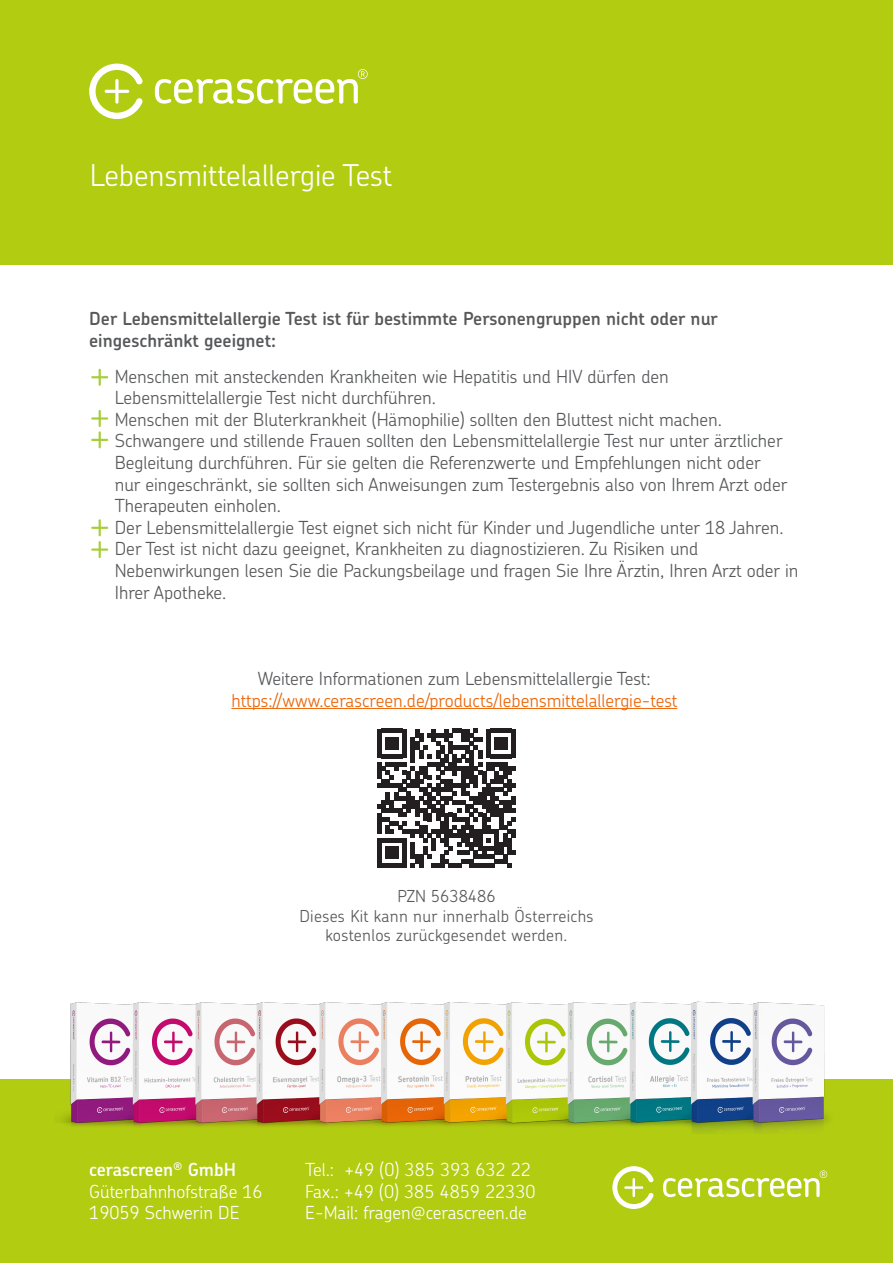
<style>
.page{position:relative;width:893px;height:1263px;background:#fff}
.page>*{position:absolute;margin:0;border:0;box-sizing:border-box;transform-origin:0 0}
.t1{font:300 30px "Chevin Std";color:#fff}
.t2{font:300 18px/21.6px "Chevin Std";color:#57585a}
.t3{font:300 18px "Chevin Std";color:#fff}
.t4{font:600 18px/21.6px "Chevin Std";color:#57585a}
.t5{font:300 18px "Chevin Std";color:#ec6608}
.t6{font:600 18px "Chevin Std";color:#fff}
.t7{font:300 16.5px "Chevin Std";letter-spacing:.02em;color:#57585a}
.t8{font:300 16.5px "Chevin Std";color:#57585a}
</style>
<div class="page">
<div style="left:0;top:0;width:893px;height:265px;background:#b1cc11"></div>
<svg style="left:89px;top:64px;width:54px;height:55px"></svg>
<svg style="left:155px;top:69px;width:213px;height:35px"></svg>
<div style="left:0;top:1079px;width:893px;height:184px;background:#b1cc11"></div>
<hr style="left:231px;top:708px;width:446px;height:1px;background:#ec6608">
<img style="left:55px;top:1001px;width:783px;height:132px">
<svg style="left:377px;top:729px;width:139px;height:138px"></svg>
<svg style="left:612px;top:1166px;width:42px;height:43px"></svg>
<svg style="left:663px;top:1170px;width:164px;height:27px"></svg>
<svg style="left:91px;top:369px;width:17px;height:17px"></svg>
<svg style="left:91px;top:410px;width:17px;height:38px"></svg>
<svg style="left:91px;top:519px;width:17px;height:39px"></svg>
<h1 class="t1" style="left:90px;top:155px;width:304px">Lebensmittelallergie Test</h1>
<p class="t4" style="left:89px;top:307px;width:630px">Der Lebensmittelallergie Test ist für bestimmte Personengruppen nicht oder nur eingeschränkt geeignet:</p>
<p class="t2" style="left:115px;top:365px;width:556px">Menschen mit ansteckenden Krankheiten wie Hepatitis und HIV dürfen den<br>Lebensmittelallergie Test nicht durchführen.</p>
<p class="t2" style="left:115px;top:408px;width:609px">Menschen mit der Bluterkrankheit (Hämophilie) sollten den Bluttest nicht machen.</p>
<p class="t2" style="left:115px;top:429px;width:674px">Schwangere und stillende Frauen sollten den Lebensmittelallergie Test nur unter ärztlicher Begleitung durchführen. Für sie gelten die Referenzwerte und Empfehlungen nicht oder nur eingeschränkt, sie sollten sich Anweisungen zum Testergebnis also von Ihrem Arzt oder Therapeuten einholen.</p>
<p class="t2" style="left:115px;top:516px;width:670px">Der Lebensmittelallergie Test eignet sich nicht für Kinder und Jugendliche unter 18 Jahren.</p>
<p class="t2" style="left:115px;top:537px;width:685px">Der Test ist nicht dazu geeignet, Krankheiten zu diagnostizieren. Zu Risiken und<br>Nebenwirkungen lesen Sie die Packungsbeilage und fragen Sie Ihre Ärztin, Ihren Arzt oder in<br>Ihrer Apotheke.</p>
<p class="t2" style="left:258px;top:667px;width:394px">Weitere Informationen zum Lebensmittelallergie Test:</p>
<p class="t5" style="left:231px;top:688px;width:448px">https://www.cerascreen.de/products/lebensmittelallergie-test</p>
<p class="t8" style="left:397px;top:885px;width:100px">PZN 5638486</p>
<p class="t7" style="left:299px;top:904px;width:296px">Dieses Kit kann nur innerhalb Österreichs</p>
<p class="t7" style="left:326px;top:924px;width:243px">kostenlos zurückgesendet werden.</p>
<p class="t6" style="left:89px;top:1157px;width:148px">cerascreen<sup>®</sup> GmbH</p>
<p class="t3" style="left:305px;top:1157px;width:227px">Tel.: +49 (0) 385 393 632 22</p>
<p class="t3" style="left:89px;top:1179px;width:175px">Güterbahnhofstraße 16</p>
<p class="t3" style="left:305px;top:1179px;width:232px">Fax.: +49 (0) 385 4859 22330</p>
<p class="t3" style="left:89px;top:1200px;width:152px">19059 Schwerin DE</p>
<p class="t3" style="left:305px;top:1200px;width:223px">E-Mail: fragen@cerascreen.de</p>
</div>
